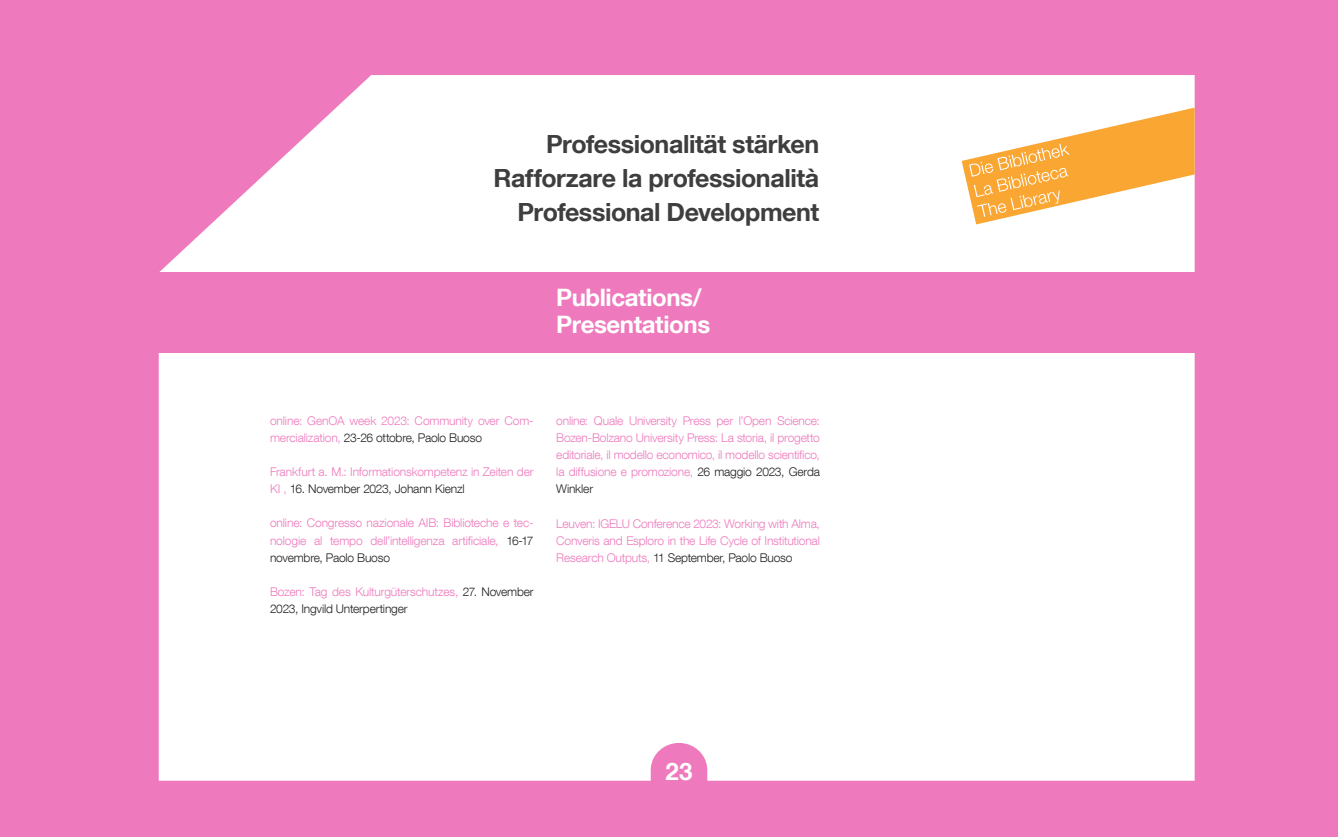
<style>
.page{position:relative;width:1338px;height:837px;background:#fff}
.page>*{position:absolute;margin:0;border:0;box-sizing:border-box;transform-origin:0 0}
.JB_2020_Kapitelüberschrift_grau_BOLD{font:700 25px "Helvetica Neue LT Com";letter-spacing:-.015em;color:#3e3e3f}
.JB_2020_Einzelüberschriften{font:700 24px/27px "Helvetica Neue LT Com";letter-spacing:-.015em;color:#fff}
.JB_2017_Fließtext{font:300 12px/17px "Helvetica Neue LT Com";letter-spacing:-.015em;color:#ee7abd;text-align:justify}
.JB_2017_Fließtext-2{font:300 12px/17px "Helvetica Neue LT Com";letter-spacing:-.015em;color:#231f20}
.s1{color:#231f20}
.s2{color:#ee7abd}
</style>
<div class="page">
<div style="left:0;top:0;width:1338px;height:836px;background:#ee7abd"></div>
<div style="left:159px;top:75px;width:1036px;height:705px;background:#fff"></div>
<svg style="left:962px;top:107px;width:233px;height:117px;background:#fcd094"></svg>
<svg style="left:651px;top:742px;width:56px;height:38px"></svg>
<div style="left:270px;top:403px;width:836px;height:300px;background:#fff"></div>
<div style="left:101px;top:272px;width:1163px;height:80px;background:#ee7abd"></div>
<p class="JB_2020_Kapitelüberschrift_grau_BOLD" style="left:546px;top:129px;width:275px">Professionalität stärken</p>
<p class="JB_2020_Kapitelüberschrift_grau_BOLD" style="left:494px;top:163px;width:327px">Rafforzare la professionalità</p>
<p class="JB_2020_Kapitelüberschrift_grau_BOLD" style="left:517px;top:197px;width:303px">Professional Development</p>
<p class="JB_2020_Einzelüberschriften" style="left:556px;top:283px;width:155px">Publications/<br>Presentations</p>
<p class="JB_2017_Fließtext" style="left:270px;top:412px;width:265px">online: GenOA week 2023: Community over Com&shy;mercialization, <span class="s1">23-26 ottobre, Paolo Buoso</span></p>
<p class="JB_2017_Fließtext" style="left:270px;top:463px;width:265px">Frankfurt a. M.: Informationskompetenz in Zeiten der<br>KI , <span class="s1">16. November 2023, Johann Kienzl</span></p>
<p class="JB_2017_Fließtext" style="left:270px;top:514px;width:265px">online: Congresso nazionale AIB: Biblioteche e tec&shy;nologie al tempo dell’intelligenza artificiale, <span class="s1">16-17 novembre, Paolo Buoso</span></p>
<p class="JB_2017_Fließtext-2" style="left:270px;top:582px;width:265px"><span class="s2">Bozen: Tag des Kulturgüterschutzes,</span> 27. November<br>2023, Ingvild Unterpertinger</p>
<p class="JB_2017_Fließtext" style="left:556px;top:412px;width:265px">online: Quale University Press per l’Open Science:<br>Bozen-Bolzano University Press: La storia, il progetto editoriale, il modello economico, il modello scientifico, la diffusione e promozione, <span class="s1">26 maggio 2023, Gerda Winkler</span></p>
<p class="JB_2017_Fließtext" style="left:556px;top:514px;width:265px">Leuven: IGELU Conference 2023: Working with Alma, Converis and Esploro in the Life Cycle of Institutional Research Outputs, <span class="s1">11 September, Paolo Buoso</span></p>
<p class="JB_2020_Einzelüberschriften" style="left:665px;top:757px;width:28px">23</p>
</div>
